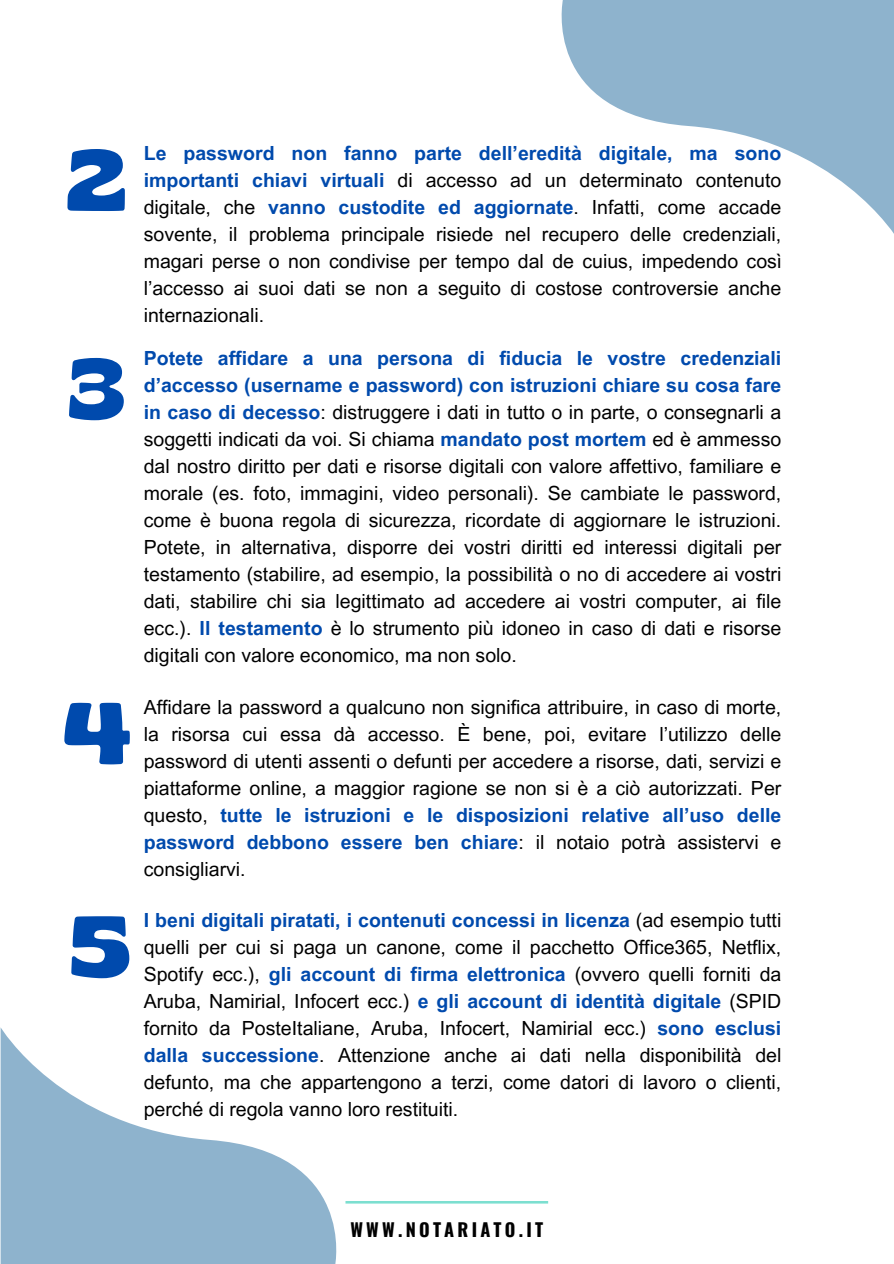
<style>
.page{position:relative;width:894px;height:1264px;background:#fff}
.page>*{position:absolute;margin:0;border:0;box-sizing:border-box;transform-origin:0 0}
.t1{font:700 87px "Gliker";color:#004aad}
.t2{font:19.5px/27px "Arial MT Pro";color:#000;text-align:justify}
.t3{font:700 18.15px "Oswald";letter-spacing:.18em;color:#000}
.s1{font-weight:700;color:#004aad}
</style>
<div class="page">
<svg style="left:561px;top:0;width:332px;height:232px;fill:#8eb3cd"></svg>
<svg style="left:1px;top:1028px;width:356px;height:235px;fill:#8eb3cd"></svg>
<hr style="left:345px;top:1200px;width:203px;height:3px;background:#7cdfd0">
<p class="t1" style="left:66px;top:122px;width:62px">2</p>
<p class="t1" style="left:66px;top:331px;width:61px">3</p>
<p class="t2" style="left:144px;top:142px;width:639px"><span class="s1">Le password non fanno parte dell’eredità digitale, ma sono importanti chiavi virtuali</span> di accesso ad un determinato contenuto digitale, che <span class="s1">vanno custodite ed aggiornate</span>. Infatti, come accade sovente, il problema principale risiede nel recupero delle credenziali, magari perse o non condivise per tempo dal de cuius, impedendo così l’accesso ai suoi dati se non a seguito di costose controversie anche internazionali.</p>
<p class="t2" style="left:144px;top:347px;width:639px"><span class="s1">Potete affidare a una persona di fiducia le vostre credenziali d’accesso (username e password) con istruzioni chiare su cosa fare in caso di decesso</span>: distruggere i dati in tutto o in parte, o consegnarli a soggetti indicati da voi. Si chiama <span class="s1">mandato post mortem</span> ed è ammesso dal nostro diritto per dati e risorse digitali con valore affettivo, familiare e morale (es. foto, immagini, video personali). Se cambiate le password, come è buona regola di sicurezza, ricordate di aggiornare le istruzioni.<br>Potete, in alternativa, disporre dei vostri diritti ed interessi digitali per testamento (stabilire, ad esempio, la possibilità o no di accedere ai vostri dati, stabilire chi sia legittimato ad accedere ai vostri computer, ai file ecc.). <span class="s1">Il testamento</span> è lo strumento più idoneo in caso di dati e risorse digitali con valore economico, ma non solo.</p>
<p class="t1" style="left:63px;top:675px;width:69px">4</p>
<p class="t2" style="left:144px;top:695px;width:639px">Affidare la password a qualcuno non significa attribuire, in caso di morte, la risorsa cui essa dà accesso. È bene, poi, evitare l’utilizzo delle password di utenti assenti o defunti per accedere a risorse, dati, servizi e piattaforme online, a maggior ragione se non si è a ciò autorizzati. Per questo, <span class="s1">tutte le istruzioni e le disposizioni relative all’uso delle password debbono essere ben chiare</span>: il notaio potrà assistervi e consigliarvi.</p>
<p class="t1" style="left:70px;top:889px;width:62px">5</p>
<p class="t2" style="left:144px;top:909px;width:639px"><span class="s1">I beni digitali piratati, i contenuti concessi in licenza</span> (ad esempio tutti quelli per cui si paga un canone, come il pacchetto Office365, Netflix, Spotify ecc.), <span class="s1">gli account di firma elettronica</span> (ovvero quelli forniti da Aruba, Namirial, Infocert ecc.) <span class="s1">e gli account di identità digitale</span> (SPID fornito da PosteItaliane, Aruba, Infocert, Namirial ecc.) <span class="s1">sono esclusi dalla successione</span>. Attenzione anche ai dati nella disponibilità del defunto, ma che appartengono a terzi, come datori di lavoro o clienti, perché di regola vanno loro restituiti.</p>
<p class="t3" style="left:350px;top:1215px;width:194px">WWW.NOTARIATO.IT</p>
</div>
